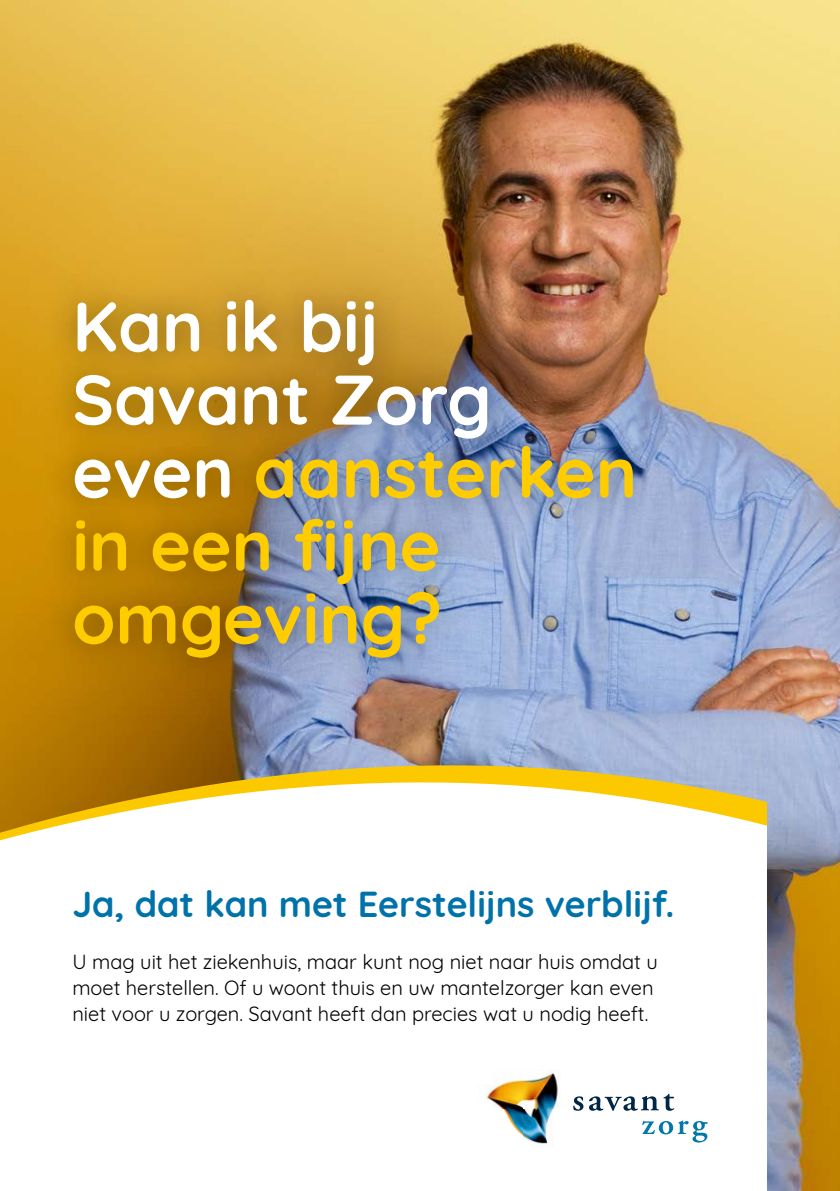
<style>
.page{position:relative;width:840px;height:1191px;background:#fff}
.page>*{position:absolute;margin:0;border:0;box-sizing:border-box;transform-origin:0 0}
.t1{font:700 70px/73px "Quicksand";color:#fc0}
.t2{font:700 36px "Quicksand";color:#0072aa}
.t3{font:20px/26px "Quicksand";color:#000}
.s1{color:#fff}
</style>
<div class="page">
<img style="left:0;top:0;width:839px;height:1191px">
<svg style="left:0;top:737px;width:766px;height:15px;background:#9f9384"></svg>
<svg style="left:0;top:752px;width:766px;height:439px"></svg>
<img style="left:44px;top:270px;width:620px;height:418px">
<svg style="left:573px;top:1093px;width:101px;height:17px"></svg>
<svg style="left:642px;top:1120px;width:65px;height:22px"></svg>
<img style="left:477px;top:1069px;width:92px;height:80px">
<h1 class="t1" style="left:72px;top:284px;width:566px"><span class="s1">Kan ik bij<br>Savant Zorg even</span> aansterken in een fijne omgeving?</h1>
<h2 class="t2" style="left:72px;top:874px;width:603px">Ja, dat kan met Eerstelijns verblijf.</h2>
<p class="t3" style="left:72px;top:946px;width:586px">U mag uit het ziekenhuis, maar kunt nog niet naar huis omdat u moet herstellen. Of u woont thuis en uw mantelzorger kan even niet voor u zorgen. Savant heeft dan precies wat u nodig heeft.</p>
</div>
